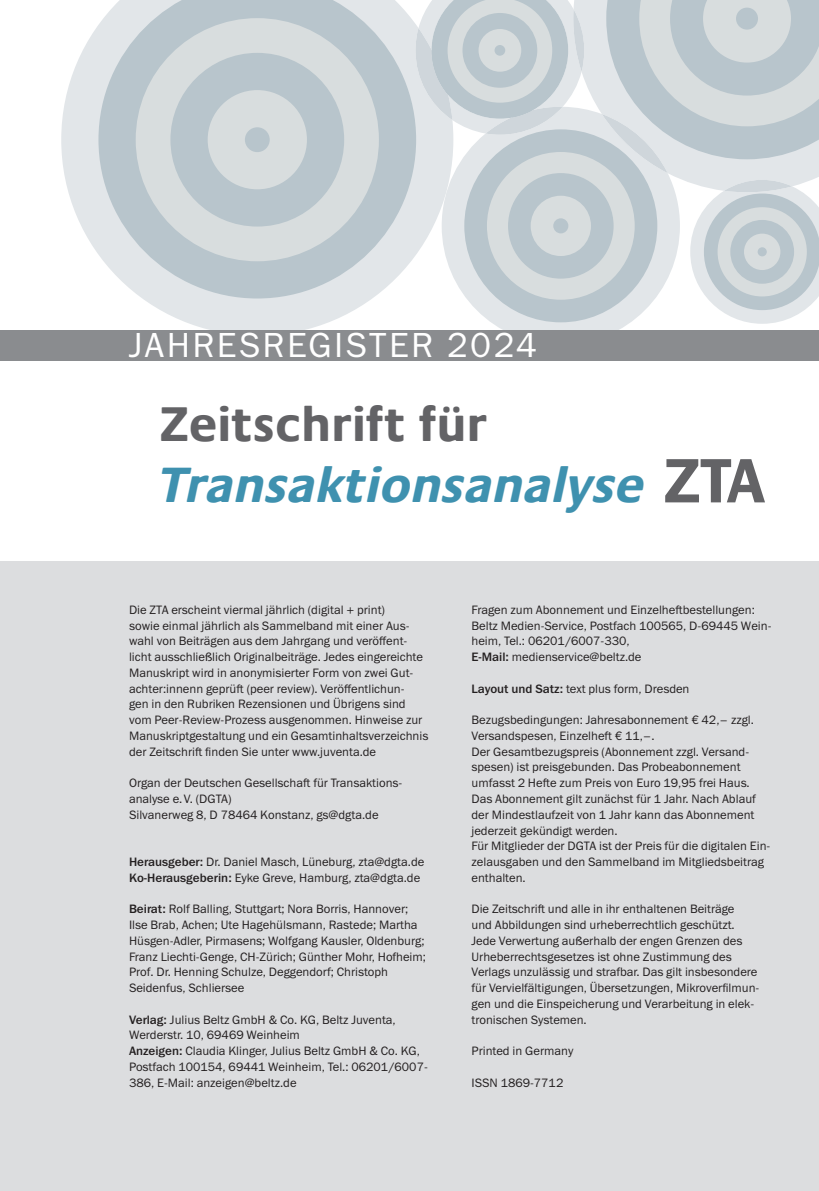
<style>
.page{position:relative;width:819px;height:1191px;background:#fff}
.page>*{position:absolute;margin:0;border:0;box-sizing:border-box;transform-origin:0 0}
.t1{font:italic 700 49.88px "Praxis Com";letter-spacing:.01em;color:#3f91af}
.t2{font:700 49px "Praxis Com";letter-spacing:.01em;color:#636366}
.t3{font:35px "Franklin Gothic Book ITC";letter-spacing:.065em;color:#fff}
.t4{font:12.25px/15.8px "Franklin Gothic Book ITC";color:#231f20}
.s1{font-family:"Franklin Gothic Demi ITC";font-weight:400;font-style:normal;font-size:63px;color:#636366}
.s2{font-family:"Franklin Gothic Medium ITC"}
</style>
<div class="page">
<div style="left:0;top:562px;width:819px;height:629px;background:#dcdddf"></div>
<svg style="left:61px;top:26px;width:380px;height:304px;fill:#e2e6e9"></svg>
<svg style="left:98px;top:0;width:318px;height:298px;background:#c8d2d7"></svg>
<div style="left:136px;top:18px;width:243px;height:243px;background:#d8ddde;border-radius:50%"></div>
<div style="left:170px;top:53px;width:174px;height:173px;background:#b8c5cc;border-radius:50%"></div>
<div style="left:208px;top:90px;width:99px;height:99px;background:#d8ddde;border-radius:50%"></div>
<div style="left:245px;top:127px;width:25px;height:25px;background:#b8c5cc;border-radius:50%"></div>
<svg style="left:584px;top:0;width:235px;height:183px;background:#e4e7ea"></svg>
<svg style="left:441px;top:107px;width:239px;height:223px;fill:#e2e6e9"></svg>
<svg style="left:415px;top:0;width:169px;height:135px;background:#cfd7db"></svg>
<svg style="left:601px;top:0;width:218px;height:173px;background:#cad3d7"></svg>
<div style="left:464px;top:129px;width:193px;height:193px;background:#b8c5cc;border-radius:50%"></div>
<div style="left:487px;top:152px;width:147px;height:148px;background:#d8ddde;border-radius:50%"></div>
<div style="left:508px;top:173px;width:105px;height:106px;background:#b8c5cc;border-radius:50%"></div>
<div style="left:530px;top:196px;width:61px;height:60px;background:#d8ddde;border-radius:50%"></div>
<div style="left:553px;top:218px;width:15px;height:15px;background:#b8c5cc;border-radius:50%"></div>
<svg style="left:690px;top:180px;width:129px;height:144px"></svg>
<div style="left:717px;top:207px;width:89px;height:89px;background:#d8ddde;border-radius:50%"></div>
<div style="left:730px;top:220px;width:64px;height:64px;background:#b8c5cc;border-radius:50%"></div>
<div style="left:744px;top:234px;width:36px;height:36px;background:#d8ddde;border-radius:50%"></div>
<div style="left:757px;top:247px;width:9px;height:9px;background:#b8c5cc;border-radius:50%"></div>
<div style="left:0;top:330px;width:819px;height:31px;background:#8a8c8f"></div>
<h3 class="t3" style="left:129px;top:323px;width:409px">JAHRESREGISTER 2024</h3>
<h2 class="t2" style="left:160px;top:395px;width:328px">Zeitschrift für</h2>
<h1 class="t1" style="left:160px;top:455px;width:606px">Transaktionsanalyse <span class="s1">ZTA</span></h1>
<p class="t4" style="left:129px;top:601px;width:301px">Die ZTA erscheint viermal jährlich (digital + print)<br>sowie einmal jährlich als Sammelband mit einer Aus&shy;wahl von Beiträgen aus dem Jahrgang und veröffent&shy;licht ausschließlich Originalbeiträge. Jedes eingereichte Manuskript wird in anonymisierter Form von zwei Gut&shy;achter:innenn geprüft (peer review). Veröffentlichun-<br>gen in den Rubriken Rezensionen und Übrigens sind vom Peer- Review-Prozess ausgenommen. Hinweise zur Manuskriptgestaltung und ein Gesamtinhaltsverzeichnis der Zeitschrift finden Sie unter www.juventa.de</p>
<p class="t4" style="left:129px;top:775px;width:275px">Organ der Deutschen Gesellschaft für Transaktions&shy;analyse e. V. (DGTA)<br>Silvanerweg 8, D 78464 Konstanz, gs@dgta.de</p>
<p class="t4" style="left:129px;top:853px;width:297px"><span class="s2">Herausgeber:</span> Dr. Daniel Masch, Lüneburg, zta@dgta.de<br><span class="s2">Ko-Herausgeberin:</span> Eyke Greve, Hamburg, zta@dgta.de</p>
<p class="t4" style="left:129px;top:901px;width:298px"><span class="s2">Beirat:</span> Rolf Balling, Stuttgart; Nora Borris, Hannover; Ilse Brab, Achen; Ute Hagehülsmann, Rastede; Martha Hüsgen-Adler, Pirmasens; Wolfgang Kausler, Oldenburg; Franz Liechti-Genge, CH-Zürich; Günther Mohr, Hofheim; Prof. Dr. Henning Schulze, Deggendorf; Christoph Seidenfus, Schliersee</p>
<p class="t4" style="left:129px;top:1011px;width:300px"><span class="s2">Verlag:</span> Julius Beltz GmbH &amp; Co. KG, Beltz Juventa, Werderstr. 10, 69469 Weinheim<br><span class="s2">Anzeigen:</span> Claudia Klinger, Julius Beltz GmbH &amp; Co. KG, Postfach 100154, 69441 Weinheim, Tel.: 06201/6007- 386, E-Mail: anzeigen@beltz.de</p>
<p class="t4" style="left:471px;top:601px;width:301px">Fragen zum Abonnement und Einzelheftbestellungen:<br>Beltz Medien-Service, Postfach 100565, D-69445 Wein&shy;heim, Tel.: 06201/6007-330,<br><span class="s2">E-Mail:</span> medienservice@beltz.de</p>
<p class="t4" style="left:471px;top:680px;width:219px"><span class="s2">Layout und Satz:</span> text plus form, Dresden</p>
<p class="t4" style="left:471px;top:712px;width:300px">Bezugsbedingungen: Jahresabonnement € 42,– zzgl.<br>Versandspesen, Einzelheft € 11,–.<br>Der Gesamtbezugspreis (Abonnement zzgl. Versand&shy;spesen) ist preisgebunden. Das Probeabonnement umfasst 2 Hefte zum Preis von Euro 19,95 frei Haus.<br>Das Abonnement gilt zunächst für 1 Jahr. Nach Ablauf der Mindestlaufzeit von 1 Jahr kann das Abonnement jederzeit gekündigt werden.<br>Für Mitglieder der DGTA ist der Preis für die digitalen Ein&shy;zelausgaben und den Sammelband im Mitgliedsbeitrag enthalten.</p>
<p class="t4" style="left:471px;top:901px;width:289px">Die Zeitschrift und alle in ihr enthaltenen Beiträge<br>und Abbildungen sind urheberrechtlich geschützt.<br>Jede Verwertung außerhalb der engen Grenzen des<br>Ur heberrechtsgesetzes ist ohne Zustimmung des Verlags unzulässig und strafbar. Das gilt insbesondere für Verviel fältigungen, Übersetzungen, Mikroverfilmun&shy;gen und die Einspeicherung und Verarbeitung in elek&shy;tronischen Systemen.</p>
<p class="t4" style="left:471px;top:1042px;width:103px">Printed in Germany</p>
<p class="t4" style="left:471px;top:1074px;width:93px">ISSN 1869-7712</p>
</div>
